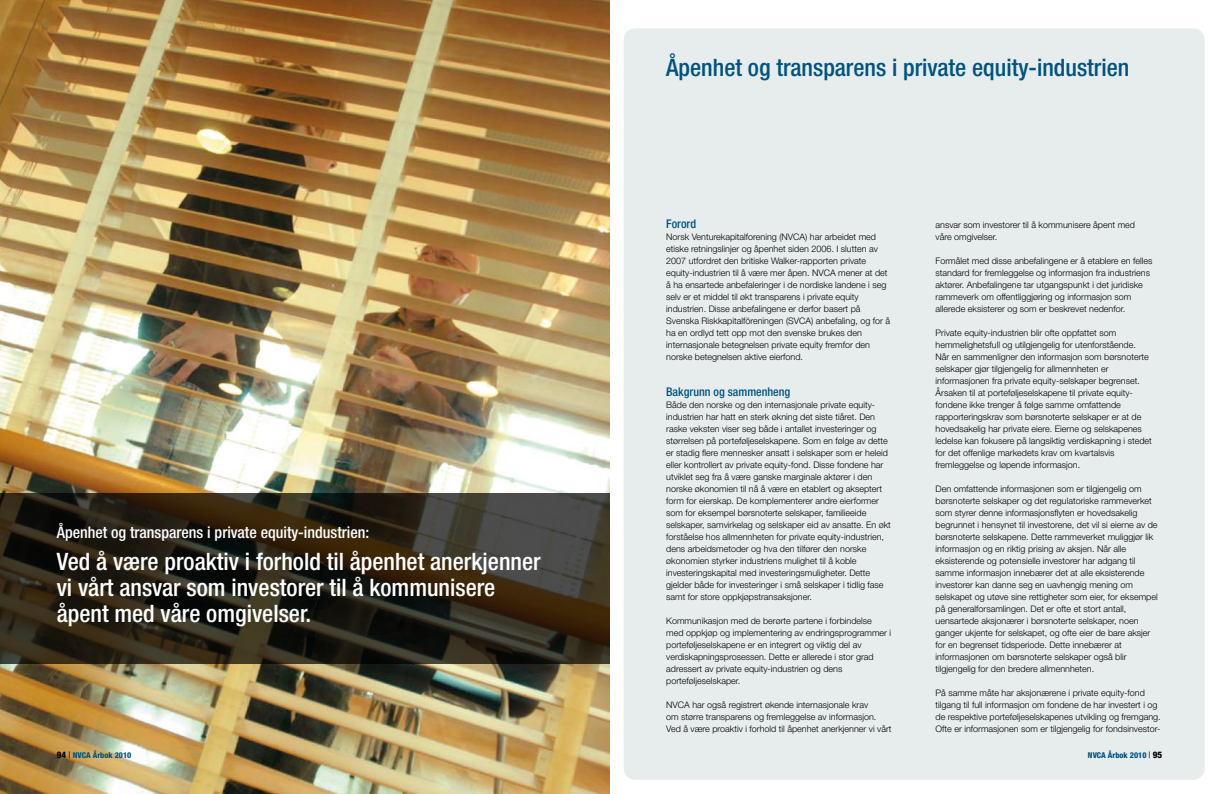
<style>
.page{position:relative;width:1219px;height:794px;background:#fff}
.page>*{position:absolute;margin:0;border:0;box-sizing:border-box;transform-origin:0 0}
.t1{font:500 condensed 24px/26px "Helvetica Neue LT";color:#fff}
.t2{font:500 condensed 24px "Helvetica Neue LT";color:#005380}
.t3{font:500 condensed 16px "Helvetica Neue LT";color:#fff}
.t4{font:500 condensed 12px "Helvetica Neue LT";color:#005380}
.t5{font:300 9px/12px "Helvetica Neue LT";color:#000}
.t6{font:800 condensed 8px "Helvetica Neue LT";color:#005380}
.s1{font-size:9px;color:#000}
.s2{font-weight:400;font-size:9px;color:#000}
</style>
<div class="page">
<img style="left:0;top:0;width:609px;height:794px">
<div style="left:624px;top:28px;width:581px;height:752px;background:#e7eced;border-radius:12px"></div>
<svg style="left:0;top:493px;width:609px;height:170px;background:#2c261a"></svg>
<h2 class="t3" style="left:57px;top:522px;width:314px">Åpenhet og transparens i private equity-industrien:</h2>
<h1 class="t1" style="left:57px;top:548px;width:486px">Ved å være proaktiv i forhold til åpenhet anerkjenner vi vårt ansvar som investorer til å kommunisere åpent med våre omgivelser.</h1>
<h1 class="t2" style="left:666px;top:53px;width:465px">Åpenhet og transparens i private equity-industrien</h1>
<h3 class="t4" style="left:666px;top:217px;width:31px">Forord</h3>
<p class="t5" style="left:666px;top:231px;width:226px">Norsk Venturekapitalforening (NVCA) har arbeidet med etiske retningslinjer og åpenhet siden 2006. I slutten av 2007 utfordret den britiske Walker-rapporten private equity-industrien til å være mer åpen. NVCA mener at det å ha ensartede anbefaleringer i de nordiske landene i seg selv er et middel til økt transparens i private equity industrien. Disse anbefalingene er derfor basert på Svenska Riskkapitalföreningen (SVCA) anbefaling, og for å ha en ordlyd tett opp mot den svenske brukes den internasjonale betegnelsen private equity fremfor den norske betegnelsen aktive eierfond.</p>
<h3 class="t4" style="left:666px;top:385px;width:126px">Bakgrunn og sammenheng</h3>
<p class="t5" style="left:666px;top:399px;width:226px">Både den norske og den internasjonale private equity&shy;industrien har hatt en sterk økning det siste tiåret. Den raske veksten viser seg både i antallet investeringer og størrelsen på porteføljeselskapene. Som en følge av dette er stadig flere mennesker ansatt i selskaper som er heleid eller kontrollert av private equity-fond. Disse fondene har utviklet seg fra å være ganske marginale aktører i den norske økonomien til nå å være en etablert og akseptert form for eierskap. De komplementerer andre eierformer som for eksempel børsnoterte selskaper, familieeide selskaper, samvirkelag og selskaper eid av ansatte. En økt forståelse hos allmennheten for private equity-industrien, dens arbeidsmetoder og hva den tilfører den norske økonomien styrker industriens mulighet til å koble investeringskapital med investeringsmuligheter. Dette gjelder både for investeringer i små selskaper i tidlig fase samt for store oppkjøpstransaksjoner.</p>
<p class="t5" style="left:666px;top:615px;width:227px">Kommunikasjon med de berørte partene i forbindelse med oppkjøp og implementering av endringsprogrammer i porteføljeselskapene er en integrert og viktig del av verdiskapningsprosessen. Dette er allerede i stor grad adressert av private equity-industrien og dens porteføljeselskaper.</p>
<p class="t5" style="left:666px;top:699px;width:227px">NVCA har også registrert økende internasjonale krav<br>om større transparens og fremleggelse av informasjon.<br>Ved å være proaktiv i forhold til åpenhet anerkjenner vi vårt</p>
<p class="t5" style="left:935px;top:219px;width:201px">ansvar som investorer til å kommunisere åpent med våre omgivelser.</p>
<p class="t5" style="left:935px;top:255px;width:218px">Formålet med disse anbefalingene er å etablere en felles standard for fremleggelse og informasjon fra industriens aktører. Anbefalingene tar utgangspunkt i det juridiske rammeverk om offentliggjøring og informasjon som allerede eksisterer og som er beskrevet nedenfor.</p>
<p class="t5" style="left:935px;top:327px;width:218px">Private equity-industrien blir ofte oppfattet som hemmelighetsfull og utilgjengelig for utenforstående.<br>Når en sammenligner den informasjon som børsnoterte selskaper gjør tilgjengelig for allmennheten er informasjonen fra private equity-selskaper begrenset.<br>Årsaken til at porteføljeselskapene til private equity&shy;fondene ikke trenger å følge samme omfattende rapporteringskrav som børsnoterte selskaper er at de hovedsakelig har private eiere. Eierne og selskapenes ledelse kan fokusere på langsiktig verdiskapning i stedet for det offenlige markedets krav om kvartalsvis fremleggelse og løpende informasjon.</p>
<p class="t5" style="left:935px;top:483px;width:224px">Den omfattende informasjonen som er tilgjengelig om børsnoterte selskaper og det regulatoriske rammeverket som styrer denne informasjonsflyten er hovedsakelig begrunnet i hensynet til investorene, det vil si eierne av de børsnoterte selskapene. Dette rammeverket muliggjør lik informasjon og en riktig prising av aksjen. Når alle eksisterende og potensielle investorer har adgang til samme informasjon innebærer det at alle eksisterende investorer kan danne seg en uavhengig mening om selskapet og utøve sine rettigheter som eier, for eksempel på generalforsamlingen. Det er ofte et stort antall, uensartede aksjonærer i børsnoterte selskaper, noen ganger ukjente for selskapet, og ofte eier de bare aksjer for en begrenset tidsperiode. Dette innebærer at informasjonen om børsnoterte selskaper også blir tilgjengelig for den bredere allmennheten.</p>
<p class="t5" style="left:935px;top:686px;width:227px">På samme måte har aksjonærene i private equity-fond tilgang til full informasjon om fondene de har investert i og de respektive porteføljeselskapenes utvikling og fremgang.<br>Ofte er informasjonen som er tilgjengelig for fondsinvestor-</p>
<p class="t6" style="left:57px;top:750px;width:76px"><span class="s1">94</span> <span class="s2">|</span> NVCA Årbok 2010</p>
<p class="t6" style="left:1088px;top:750px;width:76px">NVCA Årbok 2010 <span class="s2">|</span> <span class="s1">95</span></p>
</div>
